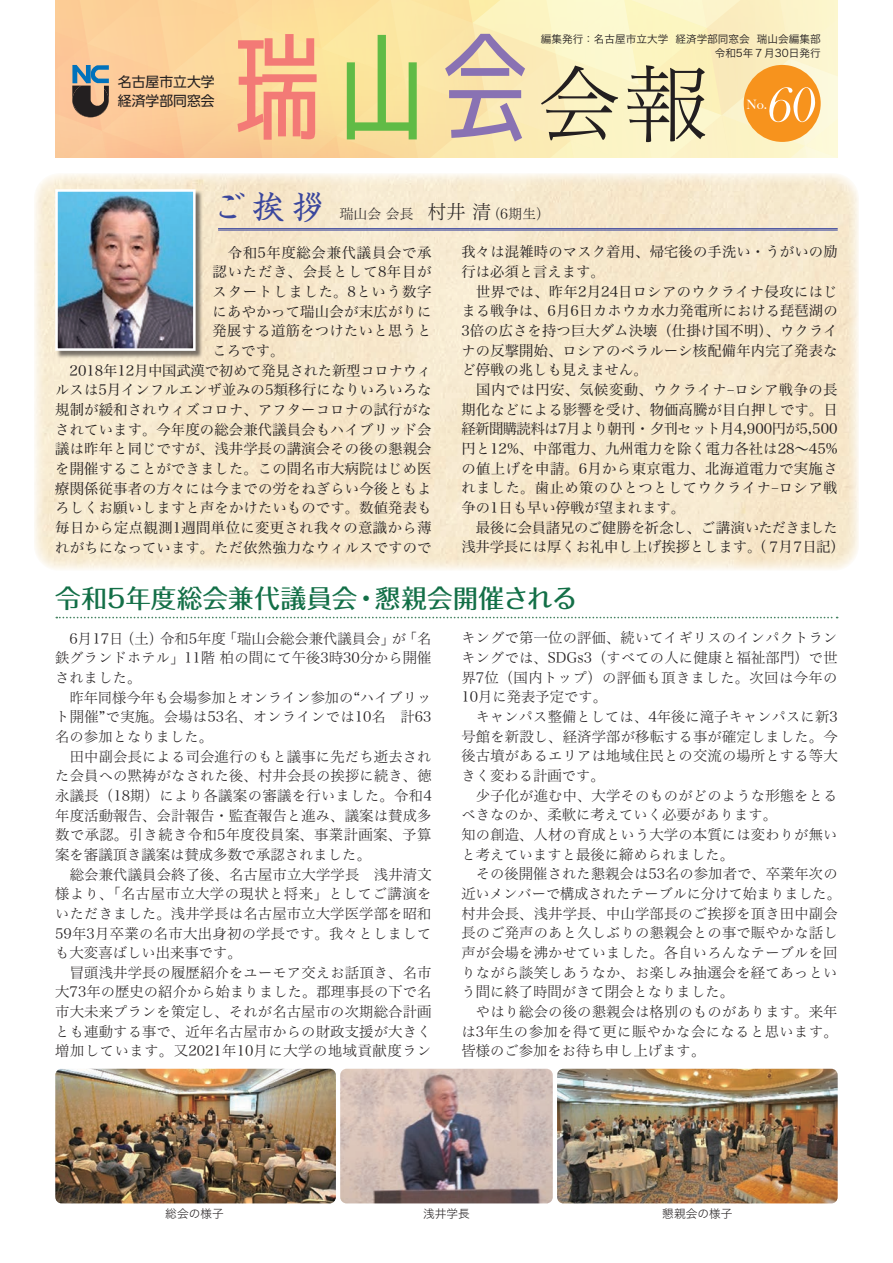
<style>
.page{position:relative;width:893px;height:1263px;background:#fff}
.page>*{position:absolute;margin:0;border:0;box-sizing:border-box;transform-origin:0 0}
.本文_14Q{font:83.25px "Hira Min Std N W2";color:#231f20}
.本文_14Q-2{font:51px "Bask Old Face";color:#fff}
.本文_14Q-3{font:31.95px "Shinsei Kai Pro CBSK1";color:#3b479d}
.本文_14Q-4{font:500 25.5px "Folk Pro";letter-spacing:.01em;color:#136f47}
.本文_14Q-5{font:14.4px/19.6px "Hira Min Std N W2";letter-spacing:.01em;color:#231f20;text-align:justify}
.本文_14Q-6{font:14.4px/19.6px "Hira Min Std N W3";letter-spacing:.01em;color:#231f20;text-align:justify}
.本文_15Q{font:13.8px "UD Shin Go Pro";color:#231f20}
.本文_14Q-7{font:13.8px "Hira Min Std N W2";letter-spacing:.01em;color:#231f20}
.本文_14Q-8{font:13.8px "Bask Old Face";color:#fff}
.本文_14Q-9{font:11.7px "Hira Kaku Std W2";color:#231f20}
.本文_15Q-2{font:10.65px "Hira Kaku Pro N W3";color:#231f20}
.s1{font-family:"Senobi Gothic Regular";font-size:119.4px;color:#f37a76}
.s2{font-family:"Senobi Gothic Regular";font-size:119.4px;color:#60bb46}
.s3{font-family:"Senobi Gothic Regular";font-size:119.4px;color:#8972b3}
.s4{font-size:19.2px}
</style>
<div class="page">
<svg style="left:55px;top:0;width:783px;height:157px;background:#f9e1ab"></svg>
<div style="left:744px;top:65px;width:77px;height:77px;background:#f7931d;border-radius:50%"></div>
<svg style="left:56px;top:617px;width:782px;height:1px"></svg>
<hr style="left:218px;top:228px;width:620px;height:1px;background:#3b479d">
<hr style="left:218px;top:229px;width:620px;height:2px;background:#3b479d">
<div style="left:56px;top:190px;width:147px;height:169px;background:#231f20;opacity:.6"></div>
<img style="left:59px;top:193px;width:133px;height:154px">
<div style="left:55px;top:189px;width:141px;height:162px;border:3px solid #fff"></div>
<img style="left:557px;top:1069px;width:281px;height:134px">
<img style="left:55px;top:1069px;width:281px;height:134px">
<img style="left:340px;top:1069px;width:213px;height:134px">
<p class="本文_14Q" style="left:218px;top:45px;width:492px"><span class="s1">瑞</span><span class="s2">山</span><span class="s3">会</span>会報</p>
<p class="本文_15Q-2" style="left:541px;top:30px;width:281px">編集発行：名古屋市立大学 経済学部同窓会 瑞山会編集部</p>
<p class="本文_15Q-2" style="left:715px;top:44px;width:107px">令和5年７月30日発行</p>
<p class="本文_15Q" style="left:118px;top:70px;width:98px">名古屋市立大学</p>
<p class="本文_15Q" style="left:118px;top:90px;width:98px">経済学部同窓会</p>
<p class="本文_14Q-8" style="left:746px;top:97px;width:22px">No.</p>
<p class="本文_14Q-2" style="left:766px;top:77px;width:58px">60</p>
<p class="本文_14Q-3" style="left:213px;top:182px;width:113px">ご挨拶</p>
<p class="本文_14Q-7" style="left:340px;top:204px;width:212px">瑞山会 会長　<span class="s4">村井 清</span>（6期生）</p>
<p class="本文_14Q-6" style="left:213px;top:242px;width:221px">　令和5年度総会兼代議員会で承認いただき、会長として8年目がスタートしました。8という数字にあやかって瑞山会が末広がりに発展する道筋をつけたいと思うところです。</p>
<p class="本文_14Q-6" style="left:55px;top:360px;width:378px">　2018年12月中国武漢で初めて発見された新型コロナウィルスは5月インフルエンザ並みの5類移行になりいろいろな規制が緩和されウィズコロナ、アフターコロナの試行がなされています。今年度の総会兼代議員会もハイブリッド会議は昨年と同じですが、浅井学長の講演会その後の懇親会を開催することができました。この間名市大病院はじめ医療関係従事者の方々には今までの労をねぎらい今後ともよろしくお願いしますと声をかけたいものです。数値発表も毎日から定点観測1週間単位に変更され我々の意識から薄れがちになっています。ただ依然強力なウィルスですので</p>
<p class="本文_14Q-6" style="left:461px;top:242px;width:378px">我々は混雑時のマスク着用、帰宅後の手洗い・うがいの励行は必須と言えます。</p>
<p class="本文_14Q-6" style="left:461px;top:281px;width:378px">　世界では、昨年2月24日ロシアのウクライナ侵攻にはじまる戦争は、6月6日カホウカ水力発電所における琵琶湖の3倍の広さを持つ巨大ダム決壊（仕掛け国不明）、ウクライナの反撃開始、ロシアのベラルーシ核配備年内完了発表など停戦の兆しも見えません。</p>
<p class="本文_14Q-6" style="left:461px;top:379px;width:378px">　国内では円安、気候変動、ウクライナ-ロシア戦争の長期化などによる影響を受け、物価高騰が目白押しです。日経新聞購読料は7月より朝刊・夕刊セット月4,900円が5,500円と12%、中部電力、九州電力を除く電力各社は28〜45%の値上げを申請。6月から東京電力、北海道電力で実施されました。歯止め策のひとつとしてウクライナ-ロシア戦争の1日も早い停戦が望まれます。</p>
<p class="本文_14Q-6" style="left:461px;top:517px;width:385px">　最後に会員諸兄のご健勝を祈念し、ご講演いただきました浅井学長には厚くお礼申し上げ挨拶とします。（７月７日記）</p>
<p class="本文_14Q-4" style="left:55px;top:577px;width:523px">令和5年度総会兼代議員会・懇親会開催される</p>
<p class="本文_14Q-5" style="left:55px;top:628px;width:378px">　6月17日（土）令和5年度「瑞山会総会兼代議員会」が「名鉄グランドホテル」11階 柏の間にて午後3時30分から開催されました。</p>
<p class="本文_14Q-5" style="left:55px;top:687px;width:378px">　昨年同様今年も会場参加とオンライン参加の“ハイブリット開催”で実施。会場は53名、オンラインでは10名　計63名の参加となりました。</p>
<p class="本文_14Q-5" style="left:55px;top:746px;width:378px">　田中副会長による司会進行のもと議事に先だち逝去された会員への黙祷がなされた後、村井会長の挨拶に続き、徳永議長（18期）により各議案の審議を行いました。令和4年度活動報告、会計報告・監査報告と進み、議案は賛成多数で承認。引き続き令和5年度役員案、事業計画案、予算案を審議頂き議案は賛成多数で承認されました。</p>
<p class="本文_14Q-5" style="left:55px;top:864px;width:378px">　総会兼代議員会終了後、名古屋市立大学学長　浅井清文様より、「名古屋市立大学の現状と将来」としてご講演をいただきました。浅井学長は名古屋市立大学医学部を昭和59年3月卒業の名市大出身初の学長です。我々としましても大変喜ばしい出来事です。</p>
<p class="本文_14Q-5" style="left:55px;top:962px;width:378px">　冒頭浅井学長の履歴紹介をユーモア交えお話頂き、名市大73年の歴史の紹介から始まりました。郡理事長の下で名市大未来プランを策定し、それが名古屋市の次期総合計画とも連動する事で、近年名古屋市からの財政支援が大きく増加しています。又2021年10月に大学の地域貢献度ラン</p>
<p class="本文_14Q-5" style="left:461px;top:628px;width:378px">キングで第一位の評価、続いてイギリスのインパクトランキングでは、SDGs3（すべての人に健康と福祉部門）で世界7位（国内トップ）の評価も頂きました。次回は今年の10月に発表予定です。</p>
<p class="本文_14Q-5" style="left:461px;top:706px;width:378px">　キャンパス整備としては、4年後に滝子キャンパスに新3号館を新設し、経済学部が移転する事が確定しました。今後古墳があるエリアは地域住民との交流の場所とする等大きく変わる計画です。</p>
<p class="本文_14Q-5" style="left:461px;top:785px;width:378px">　少子化が進む中、大学そのものがどのような形態をとるべきなのか、柔軟に考えていく必要があります。</p>
<p class="本文_14Q-5" style="left:461px;top:824px;width:378px">知の創造、人材の育成という大学の本質には変わりが無いと考えていますと最後に締められました。</p>
<p class="本文_14Q-5" style="left:461px;top:864px;width:381px;text-align:left">　その後開催された懇親会は53名の参加者で、卒業年次の近いメンバーで構成されたテーブルに分けて始まりました。村井会長、浅井学長、中山学部長のご挨拶を頂き田中副会長のご発声のあと久しぶりの懇親会との事で賑やかな話し声が会場を沸かせていました。各自いろんなテーブルを回りながら談笑しあうなか、お楽しみ抽選会を経てあっという間に終了時間がきて閉会となりました。</p>
<p class="本文_14Q-5" style="left:461px;top:1001px;width:378px">　やはり総会の後の懇親会は格別のものがあります。来年は3年生の参加を得て更に賑やかな会になると思います。皆様のご参加をお待ち申し上げます。</p>
<p class="本文_14Q-9" style="left:165px;top:1205px;width:60px">総会の様子</p>
<p class="本文_14Q-9" style="left:423px;top:1205px;width:48px">浅井学長</p>
<p class="本文_14Q-9" style="left:662px;top:1205px;width:72px">懇親会の様子</p>
</div>
